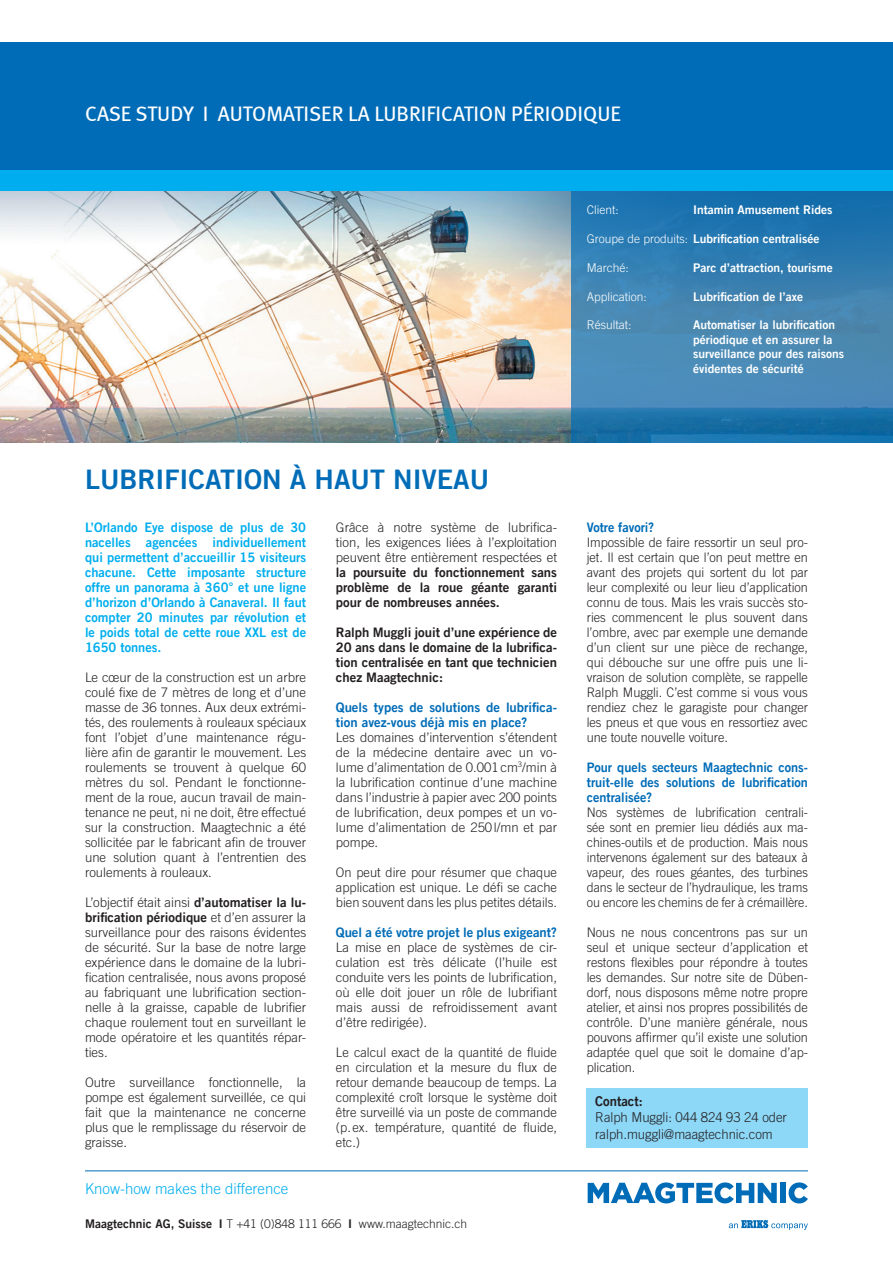
<style>
.page{position:relative;width:893px;height:1263px;background:#fff}
.page>*{position:absolute;margin:0;border:0;box-sizing:border-box;transform-origin:0 0}
.t1{font:27px "Trade Gothic LT Bold Two";color:#006cb7}
.t2{font:21px "Meta";color:#fff}
.t3{font:300 15px "Trade Gothic LT";color:#00aeef}
.t4{font:300 13.5px/16.2px "Trade Gothic LT";letter-spacing:-.005em;color:#231f20}
.t5{font:13.5px "Trade Gothic LT Bold Two";letter-spacing:-.005em;color:#231f20}
.t6{font:300 13.2px/15px "Trade Gothic LT";color:#231f20;text-align:justify}
.t7{font:13.2px/15px "Trade Gothic LT Bold Two";color:#00aeef;text-align:justify}
.t8{font:300 13.2px/15px "Trade Gothic LT";color:#231f20;text-align:justify;scale:.95 1}
.t9{font:13.2px/15px "Trade Gothic LT Bold Two";color:#231f20;text-align:justify}
.t10{font:13.2px/15px "Trade Gothic LT Bold Two";color:#006cb7}
.t11{font:12px/14.4px "Trade Gothic LT Bold Two";color:#fff}
.t12{font:300 12px "Trade Gothic LT";color:#231f20}
.t13{font:300 12px "Trade Gothic LT";color:#fff}
.s1{font-family:"Trade Gothic LT";font-weight:300}
.s2{font-family:"Trade Gothic LT Bold Two";font-weight:400}
</style>
<div class="page">
<img style="left:0;top:191px;width:571px;height:251px">
<svg style="left:571px;top:191px;width:322px;height:251px;background:#357fb1"></svg>
<div style="left:0;top:162px;width:893px;height:29px;background:#00aeef"></div>
<div style="left:0;top:43px;width:893px;height:127px;background:#006cb7"></div>
<hr style="left:85px;top:1170px;width:723px;height:1px;background:#006cb7">
<svg style="left:588px;top:1182px;width:189px;height:21px"></svg>
<div style="left:780px;top:1183px;width:6px;height:20px;background:#006cb7"></div>
<svg style="left:789px;top:1182px;width:19px;height:21px"></svg>
<svg style="left:729px;top:1220px;width:79px;height:10px"></svg>
<div style="left:587px;top:1088px;width:221px;height:59px;background:#8dd7f7"></div>
<h2 class="t2" style="left:85px;top:101px;width:537px">CASE STUDY I AUTOMATISER LA LUBRIFICATION PÉRIODIQUE</h2>
<p class="t13" style="left:587px;top:203px;width:34px">Client:</p>
<p class="t11" style="left:693px;top:202px;width:141px">Intamin Amusement Rides</p>
<p class="t11" style="left:587px;top:231px;width:234px"><span class="s1">Groupe de produits:</span> Lubrification centralisée</p>
<p class="t13" style="left:587px;top:260px;width:43px">Marché:</p>
<p class="t11" style="left:693px;top:260px;width:141px">Parc d’attraction, tourisme</p>
<p class="t13" style="left:587px;top:289px;width:62px">Application:</p>
<p class="t11" style="left:693px;top:289px;width:112px">Lubrification de l’axe</p>
<p class="t13" style="left:587px;top:318px;width:46px">Résultat:</p>
<p class="t11" style="left:693px;top:318px;width:152px">Automatiser la lubrification périodique et en assurer la surveillance pour des raisons évidentes de sécurité</p>
<h1 class="t1" style="left:85px;top:462px;width:406px">LUBRIFICATION À HAUT NIVEAU</h1>
<p class="t7" style="left:85px;top:519px;width:223px">L’Orlando Eye dispose de plus de 30 nacelles agencées individuellement qui permettent d’accueillir 15 visiteurs chacune. Cette imposante structure offre un panorama à 360° et une ligne d’horizon d’Orlando à Canaveral. Il faut compter 20 minutes par révolution et le poids total de cette roue XXL est de 1650 tonnes.</p>
<p class="t6" style="left:85px;top:669px;width:223px">Le cœur de la construction est un arbre coulé fixe de 7 mètres de long et d’une masse de 36 tonnes. Aux deux extrémi&shy;tés, des roulements à rouleaux spéciaux font l’objet d’une maintenance régu&shy;lière afin de garantir le mouvement. Les roulements se trouvent à quelque 60 mètres du sol. Pendant le fonctionne&shy;ment de la roue, aucun travail de main&shy;tenance ne peut, ni ne doit, être effectué sur la construction. Maagtechnic a été sollicitée par le fabricant afin de trouver une solution quant à l’entrentien des roulements à rouleaux.</p>
<p class="t6" style="left:85px;top:894px;width:223px">L’objectif était ainsi <span class="s2">d’automatiser la lu-</span></p>
<p class="t9" style="left:85px;top:909px;width:223px">brification périodique <span class="s1">et d’en assurer la</span></p>
<p class="t6" style="left:85px;top:924px;width:223px">surveillance pour des raisons évidentes de sécurité. Sur la base de notre large expérience dans le domaine de la lubri&shy;fication centralisée, nous avons proposé au fabriquant une lubrification section&shy;nelle à la graisse, capable de lubrifier chaque roulement tout en surveillant le mode opératoire et les quantités répar&shy;ties.</p>
<p class="t6" style="left:85px;top:1074px;width:223px">Outre surveillance fonctionnelle, la pompe est également surveillée, ce qui fait que la maintenance ne concerne plus que le remplissage du réservoir de graisse.</p>
<p class="t3" style="left:85px;top:1180px;width:205px">Know-how makes the difference</p>
<p class="t12" style="left:85px;top:1217px;width:383px"><span class="s2">Maagtechnic AG, Suisse I</span> T +41 (0)848 111 666 <span class="s2">I</span> www.maagtechnic.ch</p>
<p class="t6" style="left:336px;top:519px;width:223px">Grâce à notre système de lubrifica&shy;tion, les exigences liées à l’exploitation peuvent être entièrement respectées et</p>
<p class="t9" style="left:336px;top:564px;width:223px">la poursuite du fonctionnement sans problème de la roue géante garanti pour de nombreuses années.</p>
<p class="t9" style="left:336px;top:624px;width:223px">Ralph Muggli jouit d’une expérience de 20 ans dans le domaine de la lubrifica&shy;tion centralisée en tant que technicien chez Maagtechnic:</p>
<p class="t10" style="left:336px;top:699px;width:223px">Quels types de solutions de lubrifica&shy;tion avez-vous déjà mis en place?</p>
<p class="t6" style="left:336px;top:729px;width:223px">Les domaines d’intervention s’étendent de la médecine dentaire avec un vo&shy;lume d’alimentation de 0.001cm<sup>3</sup>/min à la lubrification continue d’une machine dans l’industrie à papier avec 200 points de lubrification, deux pompes et un vo&shy;lume d’alimentation de 250l/mn et par pompe.</p>
<p class="t6" style="left:336px;top:864px;width:223px">On peut dire pour résumer que chaque application est unique. Le défi se cache bien souvent dans les plus petites détails.</p>
<p class="t10" style="left:336px;top:924px;width:223px">Quel a été votre projet le plus exigeant?</p>
<p class="t6" style="left:336px;top:939px;width:223px">La mise en place de systèmes de cir&shy;culation est très délicate (l’huile est conduite vers les points de lubrification, où elle doit jouer un rôle de lubrifiant mais aussi de refroidissement avant d’être redirigée).</p>
<p class="t6" style="left:336px;top:1044px;width:223px">Le calcul exact de la quantité de fluide en circulation et la mesure du flux de retour demande beaucoup de temps. La complexité croît lorsque le système doit être surveillé via un poste de commande (p.ex. température, quantité de fluide, etc.)</p>
<p class="t10" style="left:587px;top:519px;width:69px">Votre favori?</p>
<p class="t6" style="left:587px;top:534px;width:223px">Impossible de faire ressortir un seul pro&shy;jet. Il est certain que l’on peut mettre en avant des projets qui sortent du lot par leur complexité ou leur lieu d’application connu de tous. Mais les vrais succès sto&shy;ries commencent le plus souvent dans l’ombre, avec par exemple une demande d’un client sur une pièce de rechange, qui débouche sur une offre puis une li&shy;vraison de solution complète, se rappelle Ralph Muggli. C’est comme si vous vous rendiez chez le garagiste pour changer les pneus et que vous en ressortiez avec une toute nouvelle voiture.</p>
<p class="t10" style="left:587px;top:759px;width:223px;text-align:justify">Pour quels secteurs Maagtechnic cons&shy;truit-elle des solutions de lubrification centralisée?</p>
<p class="t8" style="left:587px;top:804px;width:234px">Nos systèmes de lubrification centrali&shy;sée sont en premier lieu dédiés aux ma&shy;chines-outils et de production. Mais nous intervenons également sur des bateaux à vapeur, des roues géantes, des turbines dans le secteur de l’hydraulique, les trams ou encore les chemins de fer à crémaillère.</p>
<p class="t6" style="left:587px;top:924px;width:223px">Nous ne nous concentrons pas sur un seul et unique secteur d’application et restons flexibles pour répondre à toutes les demandes. Sur notre site de Düben&shy;dorf, nous disposons même notre propre atelier, et ainsi nos propres possibilités de contrôle. D’une manière générale, nous pouvons affirmer qu’il existe une solution adaptée quel que soit le domaine d’ap&shy;plication.</p>
<p class="t5" style="left:595px;top:1093px;width:49px">Contact:</p>
<p class="t4" style="left:595px;top:1109px;width:193px">Ralph Muggli: 044 824 93 24 oder ralph.muggli@maagtechnic.com</p>
</div>
